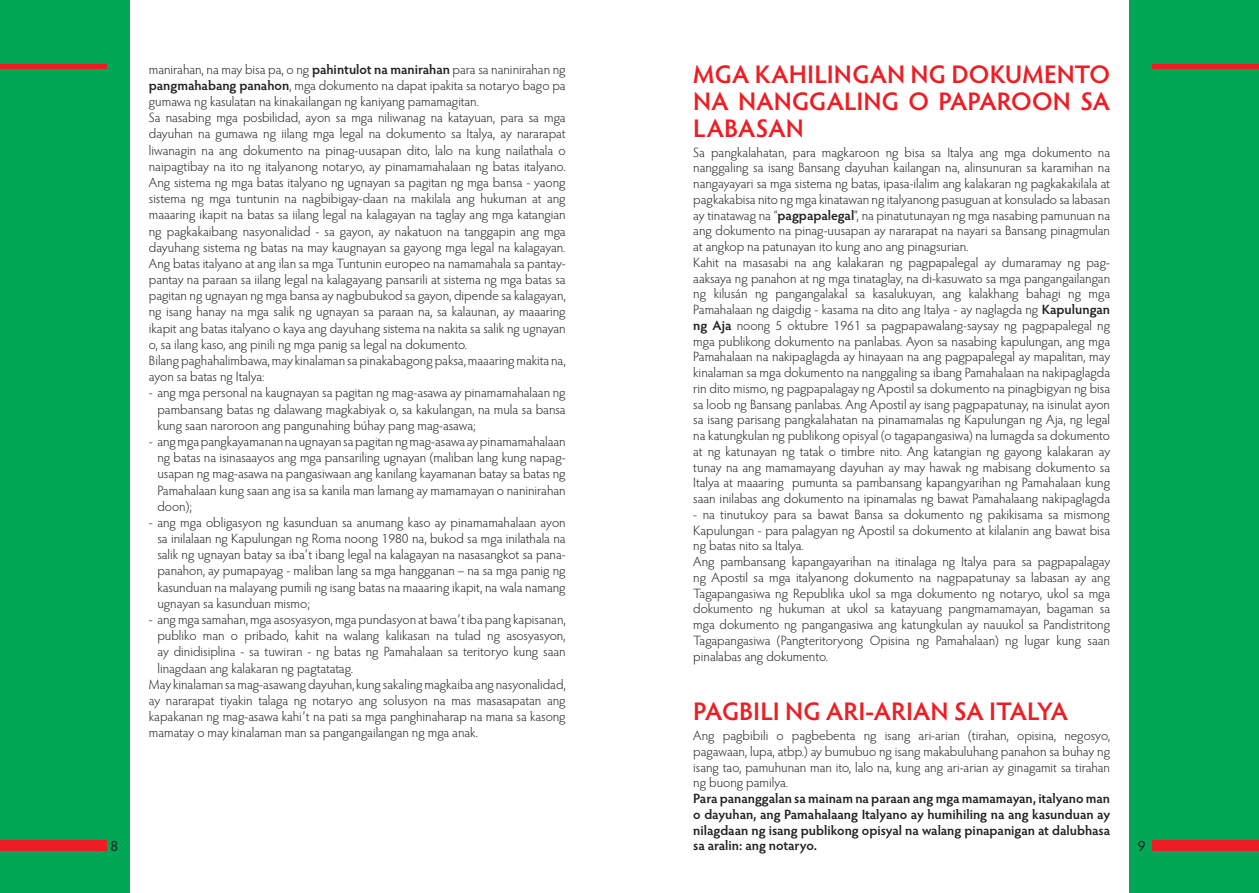
<style>
.page{position:relative;width:1259px;height:893px;background:#fff}
.page>*{position:absolute;margin:0;border:0;box-sizing:border-box;transform-origin:0 0}
.t1{font:600 25.5px/27px "Hypatia Sans Pro";letter-spacing:.005em;color:#ee1d23;text-align:justify}
.t2{font:15px "Hypatia Sans Pro";color:#231f20}
.t3{font:300 13.5px/15.8px "Hypatia Sans Pro";color:#231f20;text-align:justify}
.t4{font:600 13.5px/15.8px "Hypatia Sans Pro";letter-spacing:-.005em;color:#231f20;text-align:justify}
.s1{font-weight:600}
</style>
<div class="page">
<div style="left:0;top:0;width:130px;height:893px;background:#00a855"></div>
<div style="left:1129px;top:0;width:130px;height:893px;background:#00a855"></div>
<div style="left:0;top:840px;width:106px;height:10px;background:#ee1d23"></div>
<hr style="left:0;top:64px;width:106px;height:4px;background:#ee1d23">
<div style="left:1152px;top:840px;width:107px;height:10px;background:#ee1d23"></div>
<hr style="left:1152px;top:64px;width:107px;height:4px;background:#ee1d23">
<p class="t3" style="left:149px;top:61px;width:418px;line-height:16.2px;text-align:left">manirahan, na may bisa pa, o ng <span class="s1">pahintulot na manirahan</span> para sa naninirahan ng <span class="s1">pangmahabang panahon</span>, mga dokumento na dapat ipakita sa notaryo bago pa gumawa ng kasulatan na kinakailangan ng kaniyang pamamagitan.<br>Sa nasabing mga posbilidad, ayon sa mga niliwanag na katayuan, para sa mga dayuhan na gumawa ng iilang mga legal na dokumento sa Italya, ay nararapat liwanagin na ang dokumento na pinag-uusapan dito, lalo na kung nailathala o naipagtibay na ito ng italyanong notaryo, ay pinamamahalaan ng batas italyano.<br>Ang sistema ng mga batas italyano ng ugnayan sa pagitan ng mga bansa - yaong sistema ng mga tuntunin na nagbibigay-daan na makilala ang hukuman at ang maaaring ikapit na batas sa iilang legal na kalagayan na taglay ang mga katangian ng pagkakaibang nasyonalidad - sa gayon, ay nakatuon na tanggapin ang mga dayuhang sistema ng batas na may kaugnayan sa gayong mga legal na kalagayan.<br>Ang batas italyano at ang ilan sa mga Tuntunin europeo na namamahala sa pantay&shy;pantay na paraan sa iilang legal na kalagayang pansarili at sistema ng mga batas sa pagitan ng ugnayan ng mga bansa ay nagbubukod sa gayon, dipende sa kalagayan, ng isang hanay na mga salik ng ugnayan sa paraan na, sa kalaunan, ay maaaring ikapit ang batas italyano o kaya ang dayuhang sistema na nakita sa salik ng ugnayan o, sa ilang kaso, ang pinili ng mga panig sa legal na dokumento.<br>Bilang paghahalimbawa, may kinalaman sa pinakabagong paksa, maaaring makita na, ayon sa batas ng Italya:</p>
<p class="t3" style="left:157px;top:384px;width:410px;line-height:16.2px;text-indent:-9px">- ang mga personal na kaugnayan sa pagitan ng mag-asawa ay pinamamahalaan ng pambansang batas ng dalawang magkabiyak o, sa kakulangan, na mula sa bansa kung saan naroroon ang pangunahing búhay pang mag-asawa;</p>
<p class="t3" style="left:157px;top:433px;width:410px;line-height:16.2px;text-indent:-9px">- ang mga pangkayamanan na ugnayan sa pagitan ng mag-asawa ay pinamamahalaan ng batas na isinasaayos ang mga pansariling ugnayan (maliban lang kung napag&shy;usapan ng mag-asawa na pangasiwaan ang kanilang kayamanan batay sa batas ng Pamahalaan kung saan ang isa sa kanila man lamang ay mamamayan o naninirahan doon);</p>
<p class="t3" style="left:157px;top:514px;width:410px;line-height:16.2px;text-indent:-9px">- ang mga obligasyon ng kasunduan sa anumang kaso ay pinamamahalaan ayon sa inilalaan ng Kapulungan ng Roma noong 1980 na, bukod sa mga inilathala na salik ng ugnayan batay sa iba’t ibang legal na kalagayan na nasasangkot sa pana&shy;panahon, ay pumapayag - maliban lang sa mga hangganan – na sa mga panig ng kasunduan na malayang pumili ng isang batas na maaaring ikapit, na wala namang ugnayan sa kasunduan mismo;</p>
<p class="t3" style="left:149px;top:611px;width:418px">- ang mga samahan, mga asosyasyon, mga pundasyon at bawa’t iba pang kapisanan,</p>
<p class="t3" style="left:157px;top:627px;width:410px">publiko man o pribado, kahit na walang kalikasan na tulad ng asosyasyon,</p>
<p class="t3" style="left:157px;top:644px;width:410px">ay dinidisiplina - sa tuwiran - ng batas ng Pamahalaan sa teritoryo kung saan</p>
<p class="t3" style="left:157px;top:660px;width:197px">linagdaan ang kalakaran ng pagtatatag.</p>
<p class="t3" style="left:149px;top:676px;width:418px">May kinalaman sa mag-asawang dayuhan, kung sakaling magkaiba ang nasyonalidad,</p>
<p class="t3" style="left:149px;top:692px;width:418px">ay nararapat tiyakin talaga ng notaryo ang solusyon na mas masasapatan ang</p>
<p class="t3" style="left:149px;top:708px;width:418px">kapakanan ng mag-asawa kahi’t na pati sa mga panghinaharap na mana sa kasong</p>
<p class="t3" style="left:149px;top:725px;width:331px">mamatay o may kinalaman man sa pangangailangan ng mga anak.</p>
<h1 class="t1" style="left:693px;top:59px;width:418px">MGA KAHILINGAN NG DOKUMENTO NA NANGGALING O PAPAROON SA LABASAN</h1>
<p class="t3" style="left:693px;top:144px;width:418px;text-align:left">Sa pangkalahatan, para magkaroon ng bisa sa Italya ang mga dokumento na nanggaling sa isang Bansang dayuhan kailangan na, alinsunuran sa karamihan na nangayayari sa mga sistema ng batas, ipasa-ilalim ang kalakaran ng pagkakakilala at pagkakabisa nito ng mga kinatawan ng italyanong pasuguan at konsulado sa labasan ay tinatawag na “<span class="s1">pagpapalegal</span>”, na pinatutunayan ng mga nasabing pamunuan na ang dokumento na pinag-uusapan ay nararapat na nayari sa Bansang pinagmulan at angkop na patunayan ito kung ano ang pinagsurian.<br>Kahit na masasabi na ang kalakaran ng pagpapalegal ay dumaramay ng pag&shy;aaksaya ng panahon at ng mga tinataglay, na di-kasuwato sa mga pangangailangan ng kilusán ng pangangalakal sa kasalukuyan, ang kalakhang bahagi ng mga Pamahalaan ng daigdig - kasama na dito ang Italya - ay naglagda ng <span class="s1">Kapulungan ng Aja</span> noong 5 oktubre 1961 sa pagpapawalang-saysay ng pagpapalegal ng mga publikong dokumento na panlabas. Ayon sa nasabing kapulungan, ang mga Pamahalaan na nakipaglagda ay hinayaan na ang pagpapalegal ay mapalitan, may kinalaman sa mga dokumento na nanggaling sa ibang Pamahalaan na nakipaglagda rin dito mismo, ng pagpapalagay ng Apostil sa dokumento na pinagbigyan ng bisa sa loob ng Bansang panlabas. Ang Apostil ay isang pagpapatunay, na isinulat ayon sa isang parisang pangkalahatan na pinamamalas ng Kapulungan ng Aja, ng legal na katungkulan ng publikong opisyal (o tagapangasiwa) na lumagda sa dokumento at ng katunayan ng tatak o timbre nito. Ang katangian ng gayong kalakaran ay tunay na ang mamamayang dayuhan ay may hawak ng mabisang dokumento sa Italya at maaaring pumunta sa pambansang kapangyarihan ng Pamahalaan kung saan inilabas ang dokumento na ipinamalas ng bawat Pamahalaang nakipaglagda</p>
<p class="t3" style="left:693px;top:506px;width:418px;text-align:left">- na tinutukoy para sa bawat Bansa sa dokumento ng pakikisama sa mismong Kapulungan - para palagyan ng Apostil sa dokumento at kilalanin ang bawat bisa ng batas nito sa Italya.<br>Ang pambansang kapangayarihan na itinalaga ng Italya para sa pagpapalagay ng Apostil sa mga italyanong dokumento na nagpapatunay sa labasan ay ang Tagapangasiwa ng Republika ukol sa mga dokumento ng notaryo, ukol sa mga dokumento ng hukuman at ukol sa katayuang pangmamamayan, bagaman sa mga dokumento ng pangangasiwa ang katungkulan ay nauukol sa Pandistritong Tagapangasiwa (Pangteritoryong Opisina ng Pamahalaan) ng lugar kung saan pinalabas ang dokumento.</p>
<h1 class="t1" style="left:693px;top:697px;width:376px">PAGBILI NG ARI-ARIAN SA ITALYA</h1>
<p class="t3" style="left:693px;top:727px;width:418px">Ang pagbibili o pagbebenta ng isang ari-arian (tirahan, opisina, negosyo, pagawaan, lupa, atbp.) ay bumubuo ng isang makabuluhang panahon sa buhay ng isang tao, pamuhunan man ito, lalo na, kung ang ari-arian ay ginagamit sa tirahan ng buong pamilya.</p>
<p class="t4" style="left:693px;top:790px;width:418px">Para pananggalan sa mainam na paraan ang mga mamamayan, italyano man o dayuhan, ang Pamahalaang Italyano ay humihiling na ang kasunduan ay nilagdaan ng isang publikong opisyal na walang pinapanigan at dalubhasa sa aralin: ang notaryo.</p>
<p class="t2" style="left:111px;top:836px;width:9px">8</p>
<p class="t2" style="left:1137px;top:836px;width:9px">9</p>
</div>
